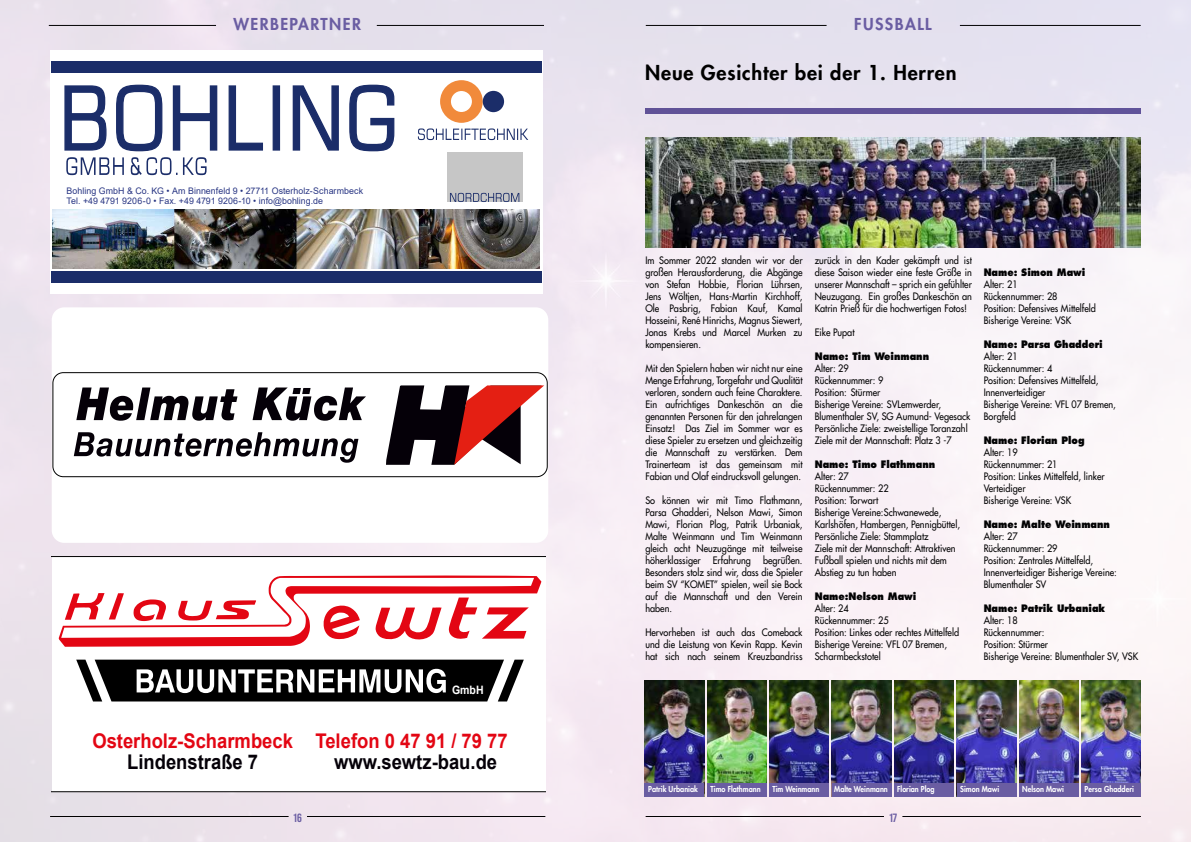
<style>
.page{position:relative;width:1191px;height:842px;background:#fff}
.page>*{position:absolute;margin:0;border:0;box-sizing:border-box;transform-origin:0 0}
.t1{font:700 20.3px "Arial";color:#e30613;scale:.91 1}
.t2{font:700 20.3px "Arial";color:#050008;scale:.91 1}
.t3{font:800 20px "Futura LT";letter-spacing:.04em;color:#000}
.t4{font:800 16px "Futura LT";letter-spacing:.09em;color:#6a5da2}
.t5{font:700 12px "Bebas Neue Pro";color:#6a5da2}
.t6{font:700 11.6px "Arial";color:#fff;scale:.91 1}
.t7{font:10px/12px "Futura LT";color:#020203;scale:.91 1}
.t8{font:800 10px "Futura LT";color:#020203;scale:.91 1}
.t9{font:9px/9.9px "Arial";letter-spacing:.005em;color:#283583}
.t10{font:800 8px "Futura LT";color:#fff;scale:.91 1}
</style>
<div class="page">
<img style="left:0;top:0;width:1191px;height:842px">
<hr style="left:50px;top:816px;width:238px;height:1px;background:#000">
<hr style="left:307px;top:816px;width:238px;height:1px;background:#020203">
<hr style="left:646px;top:816px;width:238px;height:1px;background:#000">
<hr style="left:902px;top:816px;width:238px;height:1px;background:#020203">
<div style="left:50px;top:50px;width:492px;height:244px;background:#fff"></div>
<svg style="left:64px;top:84px;width:331px;height:91px"></svg>
<svg style="left:418px;top:80px;width:110px;height:60px"></svg>
<div style="left:483px;top:91px;width:21px;height:21px;background:#1b2d69;border-radius:50%"></div>
<div style="left:446px;top:153px;width:76px;height:49px;background:#c6c6c6"></div>
<svg style="left:450px;top:193px;width:69px;height:9px"></svg>
<div style="left:51px;top:61px;width:490px;height:12px;background:#1b2d69"></div>
<img style="left:53px;top:210px;width:487px;height:59px">
<div style="left:51px;top:271px;width:490px;height:11px;background:#1b2d69"></div>
<svg style="left:52px;top:556px;width:493px;height:236px"></svg>
<svg style="left:76px;top:660px;width:448px;height:41px"></svg>
<svg style="left:59px;top:575px;width:482px;height:72px"></svg>
<div style="left:52px;top:307px;width:496px;height:236px;background:#fff;border-radius:12px"></div>
<svg style="left:386px;top:385px;width:158px;height:80px"></svg>
<svg style="left:76px;top:387px;width:290px;height:34px"></svg>
<svg style="left:74px;top:432px;width:284px;height:31px"></svg>
<div style="left:53px;top:372px;width:494px;height:105px;border:1px solid #000;border-radius:10px"></div>
<hr style="left:960px;top:25px;width:180px;height:1px;background:#020203">
<hr style="left:646px;top:25px;width:180px;height:1px;background:#020203">
<div style="left:645px;top:108px;width:495px;height:6px;background:#605298"></div>
<img style="left:645px;top:137px;width:496px;height:110px">
<img style="left:644px;top:680px;width:60px;height:103px">
<img style="left:707px;top:680px;width:59px;height:103px">
<img style="left:769px;top:680px;width:60px;height:103px">
<img style="left:832px;top:680px;width:59px;height:103px">
<img style="left:894px;top:680px;width:59px;height:103px">
<img style="left:956px;top:680px;width:60px;height:103px">
<img style="left:1019px;top:680px;width:59px;height:103px">
<img style="left:1081px;top:680px;width:60px;height:103px">
<div style="left:831px;top:783px;width:60px;height:14px;background:#6a5da2"></div>
<div style="left:1081px;top:783px;width:60px;height:14px;background:#6a5da2"></div>
<div style="left:769px;top:783px;width:60px;height:14px;background:#6a5da2"></div>
<div style="left:1018px;top:783px;width:60px;height:14px;background:#6a5da2"></div>
<div style="left:707px;top:783px;width:60px;height:14px;background:#6a5da2"></div>
<div style="left:956px;top:783px;width:60px;height:14px;background:#6a5da2"></div>
<div style="left:644px;top:783px;width:60px;height:14px;background:#6a5da2"></div>
<div style="left:894px;top:783px;width:59px;height:14px;background:#6a5da2"></div>
<hr style="left:49px;top:25px;width:167px;height:1px;background:#020203">
<hr style="left:377px;top:25px;width:167px;height:1px;background:#020203">
<h3 class="t4" style="left:233px;top:14px;width:129px">WERBEPARTNER</h3>
<h3 class="t4" style="left:854px;top:14px;width:79px">FUSSBALL</h3>
<p class="t9" style="left:66px;top:185px;width:298px">Bohling GmbH &amp; Co. KG • Am Binnenfeld 9 • 27711 Osterholz-Scharmbeck<br>Tel. +49 4791 9206-0 • Fax. +49 4791 9206-10 • info@bohling.de</p>
<p class="t6" style="left:452px;top:682px;width:36px">GmbH</p>
<h1 class="t1" style="left:315px;top:727px;width:213px">Telefon 0 47 91 / 79 77</h1>
<h1 class="t1" style="left:92px;top:727px;width:222px">Osterholz-Scharmbeck</h1>
<h1 class="t2" style="left:127px;top:747px;width:145px">Lindenstraße 7</h1>
<h1 class="t2" style="left:334px;top:747px;width:181px">www.sewtz-bau.de</h1>
<h2 class="t3" style="left:645px;top:59px;width:313px">Neue Gesichter bei der 1. Herren</h2>
<p class="t7" style="left:645px;top:254px;width:174px;text-align:justify">Im Sommer 2022 standen wir vor der großen Herausforderung, die Abgänge von Stefan Hobbie, Florian Lührsen, Jens Wöltjen, Hans-Martin Kirchhoff, Ole Pasbrig, Fabian Kauf, Kamal Hosseini, René Hinrichs, Magnus Siewert, Jonas Krebs und Marcel Murken zu kompensieren.</p>
<p class="t7" style="left:645px;top:362px;width:174px;text-align:justify">Mit den Spielern haben wir nicht nur eine Menge Erfahrung, Torgefahr und Qualität verloren, sondern auch feine Charaktere.<br>Ein aufrichtiges Dankeschön an die genannten Personen für den jahrelangen Einsatz! Das Ziel im Sommer war es diese Spieler zu ersetzen und gleichzeitig die Mannschaft zu verstärken. Dem Trainerteam ist das gemeinsam mit Fabian und Olaf eindrucksvoll gelungen.</p>
<p class="t7" style="left:645px;top:494px;width:174px;text-align:justify">So können wir mit Timo Flathmann, Parsa Ghadderi, Nelson Mawi, Simon Mawi, Florian Plog, Patrik Urbaniak, Malte Weinmann und Tim Weinmann gleich acht Neuzugänge mit teilweise höherklassiger Erfahrung begrüßen.<br>Besonders stolz sind wir, dass die Spieler beim SV “KOMET” spielen, weil sie Bock auf die Mannschaft und den Verein haben.</p>
<p class="t7" style="left:645px;top:626px;width:174px;text-align:justify">Hervorheben ist auch das Comeback und die Leistung von Kevin Rapp. Kevin hat sich nach seinem Kreuzbandriss</p>
<p class="t7" style="left:814px;top:254px;width:174px;text-align:justify">zurück in den Kader gekämpft und ist diese Saison wieder eine feste Größe in unserer Mannschaft – sprich ein gefühlter Neuzugang. Ein großes Dankeschön an Katrin Prieß für die hochwertigen Fotos!</p>
<p class="t7" style="left:814px;top:326px;width:45px">Eike Pupat</p>
<p class="t8" style="left:814px;top:350px;width:127px">Name: Tim Weinmann</p>
<p class="t7" style="left:814px;top:362px;width:172px">Alter: 29<br>Rückennummer: 9<br>Position: Stürmer<br>Bisherige Vereine: SVLemwerder,<br>Blumenthaler SV, SG Aumund- Vegesack<br>Persönliche Ziele: zweistellige Toranzahl<br>Ziele mit der Mannschaft: Platz 3 -7</p>
<p class="t8" style="left:814px;top:458px;width:134px">Name: Timo Flathmann</p>
<p class="t7" style="left:814px;top:470px;width:161px">Alter: 27<br>Rückennummer: 22<br>Position: Torwart<br>Bisherige Vereine:Schwanewede,<br>Karlshöfen, Hambergen, Pennigbüttel,<br>Persönliche Ziele: Stammplatz<br>Ziele mit der Mannschaft: Attraktiven<br>Fußball spielen und nichts mit dem<br>Abstieg zu tun haben</p>
<p class="t8" style="left:814px;top:590px;width:113px">Name:Nelson Mawi</p>
<p class="t7" style="left:814px;top:602px;width:160px">Alter: 24<br>Rückennummer: 25<br>Position: Linkes oder rechtes Mittelfeld<br>Bisherige Vereine: VFL 07 Bremen,<br>Scharmbeckstotel</p>
<p class="t8" style="left:983px;top:266px;width:113px">Name: Simon Mawi</p>
<p class="t7" style="left:983px;top:278px;width:125px">Alter: 21<br>Rückennummer: 28<br>Position: Defensives Mittelfeld<br>Bisherige Vereine: VSK</p>
<p class="t8" style="left:983px;top:338px;width:132px">Name: Parsa Ghadderi</p>
<p class="t7" style="left:983px;top:350px;width:147px">Alter: 21<br>Rückennummer: 4<br>Position: Defensives Mittelfeld,<br>Innenverteidiger<br>Bisherige Vereine: VFL 07 Bremen,<br>Borgfeld</p>
<p class="t8" style="left:983px;top:434px;width:112px">Name: Florian Plog</p>
<p class="t7" style="left:983px;top:446px;width:135px">Alter: 19<br>Rückennummer: 21<br>Position: Linkes Mittelfeld, linker<br>Verteidiger<br>Bisherige Vereine: VSK</p>
<p class="t8" style="left:983px;top:518px;width:140px">Name: Malte Weinmann</p>
<p class="t7" style="left:983px;top:530px;width:148px">Alter: 27<br>Rückennummer: 29<br>Position: Zentrales Mittelfeld,<br>Innenverteidiger Bisherige Vereine:<br>Blumenthaler SV</p>
<p class="t8" style="left:983px;top:602px;width:135px">Name: Patrik Urbaniak</p>
<p class="t7" style="left:983px;top:614px;width:171px">Alter: 18<br>Rückennummer:<br>Position: Stürmer<br>Bisherige Vereine: Blumenthaler SV, VSK</p>
<p class="t10" style="left:648px;top:783px;width:56px">Patrik Urbaniak</p>
<p class="t10" style="left:710px;top:783px;width:56px">Timo Flathmann</p>
<p class="t10" style="left:772px;top:783px;width:53px">Tim Weinmann</p>
<p class="t10" style="left:834px;top:783px;width:112px">Malte Weinmann Florian Plog</p>
<p class="t10" style="left:960px;top:784px;width:45px">Simon Mawi</p>
<p class="t10" style="left:1022px;top:784px;width:47px">Nelson Mawi</p>
<p class="t10" style="left:1084px;top:784px;width:56px">Persa Ghadderi</p>
<p class="t5" style="left:294px;top:811px;width:10px">16</p>
<p class="t5" style="left:889px;top:811px;width:9px">17</p>
</div>
